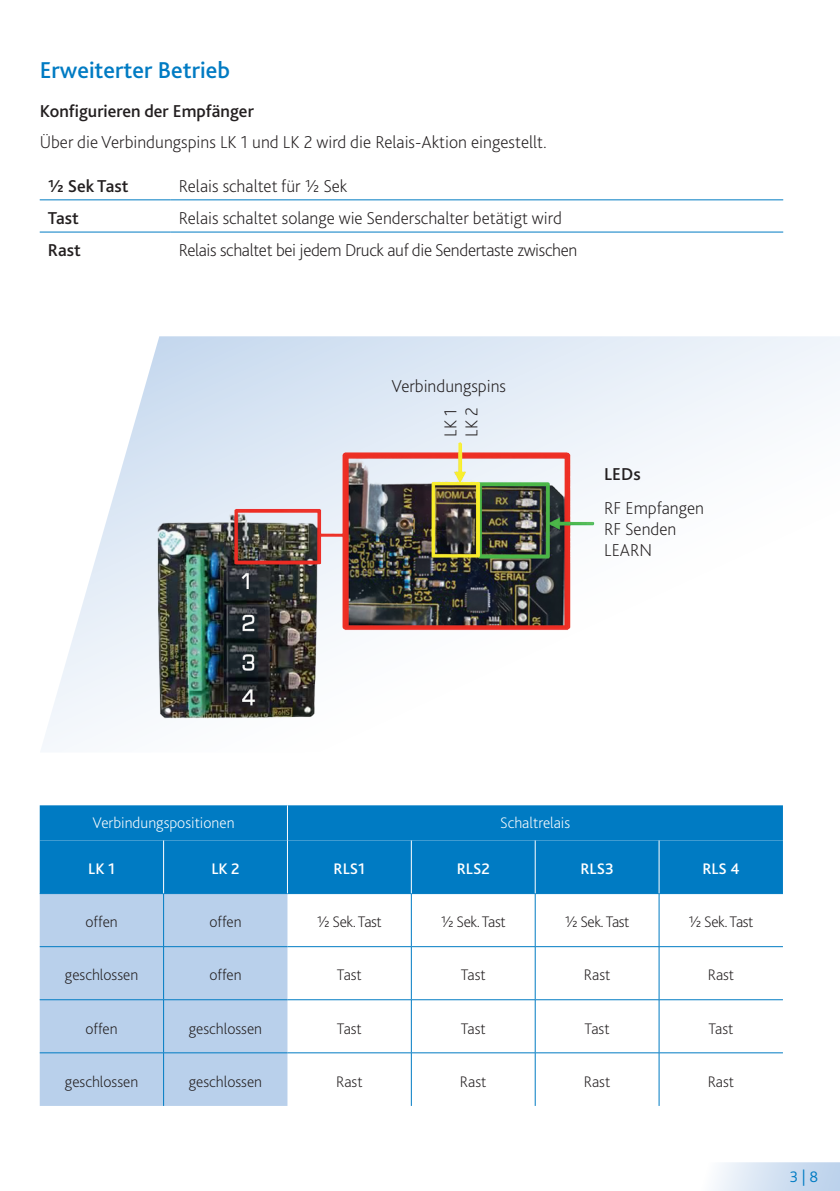
<style>
.page{position:relative;width:840px;height:1191px;background:#fff}
.page>*{position:absolute;margin:0;border:0;box-sizing:border-box;transform-origin:0 0}
.t1{font:500 24px "Bliss 2";color:#007bc3}
.t2{font:200 18px/21px "Bliss 2";color:#231f20}
.t3{font:200 18px "Bliss 2";letter-spacing:-.02em;color:#231f20}
.t4{font:500 18px "Bliss 2";color:#231f20}
.t5{font:200 16px "Bliss 2";color:#231f20}
.t6{font:200 16px "Bliss 2";color:#fff}
.t7{font:500 16px "Bliss 2";color:#fff}
.t8{font:300 16px "Bliss 2";color:#007bc3}
</style>
<div class="page">
<svg style="left:714px;top:1162px;width:125px;height:29px;background:#d5e3f2"></svg>
<svg style="left:41px;top:336px;width:798px;height:415px"></svg>
<div style="left:40px;top:805px;width:742px;height:88px;background:#007bc3"></div>
<div style="left:40px;top:894px;width:247px;height:212px;background:#b9d0eb"></div>
<hr style="left:40px;top:893px;width:123px;height:1px;background:#007bc3">
<hr style="left:163px;top:893px;width:124px;height:1px;background:#007bc3">
<hr style="left:287px;top:893px;width:124px;height:1px;background:#007bc3">
<hr style="left:411px;top:893px;width:124px;height:1px;background:#007bc3">
<hr style="left:535px;top:893px;width:123px;height:1px;background:#007bc3">
<hr style="left:658px;top:893px;width:124px;height:1px;background:#007bc3">
<hr style="left:40px;top:946px;width:123px;height:1px;background:#007bc3">
<hr style="left:163px;top:946px;width:124px;height:1px;background:#007bc3">
<hr style="left:287px;top:946px;width:124px;height:1px;background:#007bc3">
<hr style="left:411px;top:946px;width:124px;height:1px;background:#007bc3">
<hr style="left:535px;top:946px;width:123px;height:1px;background:#007bc3">
<hr style="left:658px;top:946px;width:124px;height:1px;background:#007bc3">
<hr style="left:40px;top:999px;width:123px;height:1px;background:#007bc3">
<hr style="left:163px;top:999px;width:124px;height:1px;background:#007bc3">
<hr style="left:287px;top:999px;width:124px;height:1px;background:#007bc3">
<hr style="left:411px;top:999px;width:124px;height:1px;background:#007bc3">
<hr style="left:535px;top:999px;width:123px;height:1px;background:#007bc3">
<hr style="left:658px;top:999px;width:124px;height:1px;background:#007bc3">
<hr style="left:40px;top:1052px;width:123px;height:1px;background:#007bc3">
<hr style="left:163px;top:1052px;width:124px;height:1px;background:#007bc3">
<hr style="left:287px;top:1052px;width:124px;height:1px;background:#007bc3">
<hr style="left:411px;top:1052px;width:124px;height:1px;background:#007bc3">
<hr style="left:535px;top:1052px;width:123px;height:1px;background:#007bc3">
<hr style="left:658px;top:1052px;width:124px;height:1px;background:#007bc3">
<hr style="left:287px;top:805px;width:1px;height:35px;background:#fff">
<hr style="left:163px;top:840px;width:1px;height:53px;background:#fff">
<hr style="left:287px;top:840px;width:1px;height:53px;background:#fff">
<hr style="left:411px;top:840px;width:1px;height:53px;background:#fff">
<hr style="left:534px;top:840px;width:1px;height:53px;background:#fff">
<hr style="left:658px;top:840px;width:1px;height:53px;background:#fff">
<hr style="left:163px;top:893px;width:1px;height:53px;background:#007bc3">
<hr style="left:163px;top:947px;width:1px;height:52px;background:#007bc3">
<hr style="left:163px;top:1000px;width:1px;height:52px;background:#007bc3">
<hr style="left:163px;top:1053px;width:1px;height:53px;background:#007bc3">
<hr style="left:411px;top:893px;width:1px;height:53px;background:#007bc3">
<hr style="left:534px;top:893px;width:1px;height:53px;background:#007bc3">
<hr style="left:658px;top:893px;width:1px;height:53px;background:#007bc3">
<hr style="left:411px;top:947px;width:1px;height:52px;background:#007bc3">
<hr style="left:534px;top:947px;width:1px;height:52px;background:#007bc3">
<hr style="left:658px;top:947px;width:1px;height:52px;background:#007bc3">
<hr style="left:411px;top:1000px;width:1px;height:52px;background:#007bc3">
<hr style="left:534px;top:1000px;width:1px;height:52px;background:#007bc3">
<hr style="left:658px;top:1000px;width:1px;height:52px;background:#007bc3">
<hr style="left:411px;top:1053px;width:1px;height:53px;background:#007bc3">
<hr style="left:534px;top:1053px;width:1px;height:53px;background:#007bc3">
<hr style="left:658px;top:1053px;width:1px;height:53px;background:#007bc3">
<hr style="left:40px;top:199px;width:131px;height:1px;background:#007bc3">
<hr style="left:171px;top:199px;width:611px;height:1px;background:#007bc3">
<hr style="left:40px;top:232px;width:131px;height:1px;background:#007bc3">
<hr style="left:171px;top:232px;width:611px;height:1px;background:#007bc3">
<img style="left:131px;top:431px;width:474px;height:294px">
<h1 class="t1" style="left:40px;top:55px;width:192px">Erweiterter Betrieb</h1>
<p class="t4" style="left:40px;top:100px;width:216px">Konfigurieren der Empfänger</p>
<p class="t2" style="left:40px;top:131px;width:508px">Über die Verbindungspins LK 1 und LK 2 wird die Relais-Aktion eingestellt.</p>
<p class="t4" style="left:48px;top:175px;width:82px">1/2 Sek Tast</p>
<p class="t2" style="left:179px;top:175px;width:170px">Relais schaltet für 1/2 Sek</p>
<p class="t4" style="left:48px;top:207px;width:33px">Tast</p>
<p class="t2" style="left:179px;top:207px;width:384px">Relais schaltet solange wie Senderschalter betätigt wird</p>
<p class="t4" style="left:48px;top:239px;width:35px">Rast</p>
<p class="t3" style="left:179px;top:239px;width:400px">Relais schaltet bei jedem Druck auf die Sendertaste zwischen</p>
<p class="t2" style="left:391px;top:375px;width:116px">Verbindungspins</p>
<p class="t2" style="left:439px;top:437px;width:31px;rotate:-90deg">LK 1<br>LK 2</p>
<p class="t4" style="left:604px;top:463px;width:38px">LEDs</p>
<p class="t2" style="left:604px;top:497px;width:101px">RF Empfangen<br>RF Senden<br>LEARN</p>
<p class="t6" style="left:93px;top:812px;width:143px">Verbindungspositionen</p>
<p class="t6" style="left:500px;top:812px;width:72px">Schaltrelais</p>
<p class="t7" style="left:88px;top:859px;width:28px">LK 1</p>
<p class="t7" style="left:211px;top:859px;width:30px">LK 2</p>
<p class="t7" style="left:333px;top:859px;width:33px">RLS1</p>
<p class="t7" style="left:456px;top:859px;width:34px">RLS2</p>
<p class="t7" style="left:580px;top:859px;width:35px">RLS3</p>
<p class="t7" style="left:702px;top:859px;width:39px">RLS 4</p>
<p class="t5" style="left:85px;top:912px;width:34px">offen</p>
<p class="t5" style="left:209px;top:912px;width:34px">offen</p>
<p class="t5" style="left:317px;top:912px;width:66px">1/2 Sek. Tast</p>
<p class="t5" style="left:440px;top:912px;width:66px">1/2 Sek. Tast</p>
<p class="t5" style="left:564px;top:912px;width:66px">1/2 Sek. Tast</p>
<p class="t5" style="left:688px;top:912px;width:66px">1/2 Sek. Tast</p>
<p class="t5" style="left:65px;top:965px;width:75px">geschlossen</p>
<p class="t5" style="left:209px;top:965px;width:34px">offen</p>
<p class="t5" style="left:336px;top:965px;width:27px">Tast</p>
<p class="t5" style="left:460px;top:965px;width:27px">Tast</p>
<p class="t5" style="left:583px;top:965px;width:28px">Rast</p>
<p class="t5" style="left:707px;top:965px;width:28px">Rast</p>
<p class="t5" style="left:85px;top:1018px;width:34px">offen</p>
<p class="t5" style="left:189px;top:1018px;width:75px">geschlossen</p>
<p class="t5" style="left:336px;top:1018px;width:27px">Tast</p>
<p class="t5" style="left:460px;top:1018px;width:27px">Tast</p>
<p class="t5" style="left:584px;top:1018px;width:27px">Tast</p>
<p class="t5" style="left:708px;top:1018px;width:27px">Tast</p>
<p class="t5" style="left:65px;top:1071px;width:75px">geschlossen</p>
<p class="t5" style="left:189px;top:1071px;width:75px">geschlossen</p>
<p class="t5" style="left:336px;top:1071px;width:28px">Rast</p>
<p class="t5" style="left:459px;top:1071px;width:28px">Rast</p>
<p class="t5" style="left:583px;top:1071px;width:28px">Rast</p>
<p class="t5" style="left:707px;top:1071px;width:28px">Rast</p>
<p class="t8" style="left:789px;top:1166px;width:30px">3 | 8</p>
</div>
